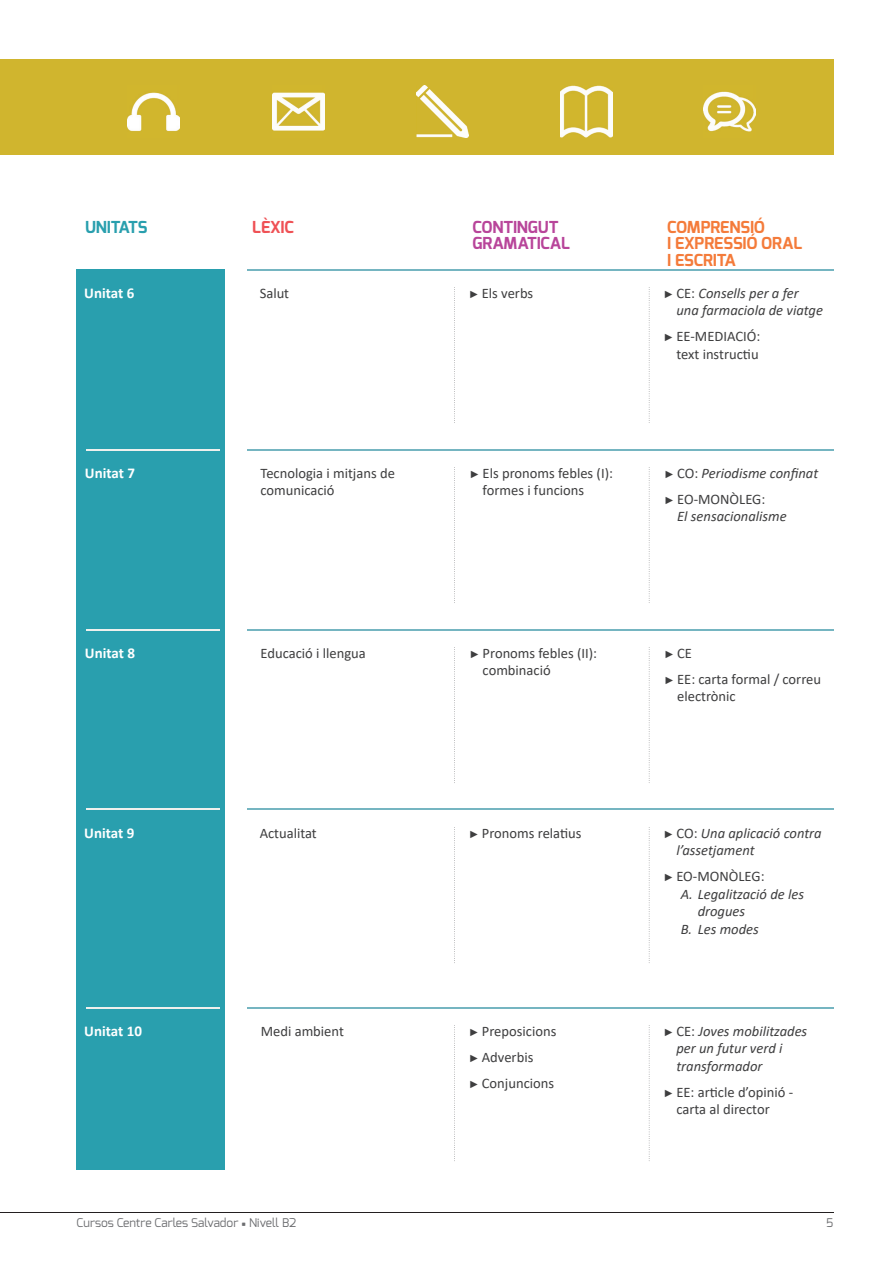
<style>
.page{position:relative;width:893px;height:1263px;background:#fff}
.page>*{position:absolute;margin:0;border:0;box-sizing:border-box;transform-origin:0 0}
.t1{font:700 16.5px/16.5px "Exo";letter-spacing:-.01em;color:#f47b3a}
.t2{font:700 16.5px/16.5px "Exo";letter-spacing:-.01em;color:#b8459a}
.t3{font:700 16.5px "Exo";letter-spacing:-.01em;color:#299fae}
.t4{font:700 16.5px "Exo";letter-spacing:-.01em;color:#ef5155}
.t5{font:700 15px "Calibri";color:#fff}
.t6{font:14.55px/17.4px "Calibri";color:#3e3e3f}
.t7{font:italic 14.55px/17.4px "Calibri";color:#3e3e3f}
.t8{font:12px "Exo";color:#6c6d70}
.s1{font-family:"Klavika Arrows"}
.s2{font-family:"Klavika Arrows";font-style:normal}
.s3{font-style:normal}
.s4{font-weight:900;font-size:15px}
</style>
<div class="page">
<hr style="left:0;top:1212px;width:833px;height:1px;background:#231f20">
<div style="left:0;top:60px;width:833px;height:95px;background:#d0b52e"></div>
<div style="left:77px;top:269px;width:148px;height:900px;background:#299fae"></div>
<hr style="left:247px;top:269px;width:586px;height:1px;background:#75b5c1">
<svg style="left:454px;top:287px;width:1px;height:136px"></svg>
<svg style="left:649px;top:287px;width:1px;height:136px"></svg>
<hr style="left:247px;top:449px;width:586px;height:1px;background:#75b5c1">
<hr style="left:86px;top:449px;width:133px;height:1px;background:#eef0ed">
<svg style="left:454px;top:467px;width:1px;height:136px"></svg>
<svg style="left:649px;top:467px;width:1px;height:136px"></svg>
<hr style="left:247px;top:629px;width:586px;height:1px;background:#75b5c1">
<hr style="left:86px;top:629px;width:133px;height:1px;background:#eef0ed">
<svg style="left:454px;top:647px;width:1px;height:136px"></svg>
<svg style="left:649px;top:647px;width:1px;height:136px"></svg>
<hr style="left:247px;top:808px;width:586px;height:2px;background:#75b5c1">
<hr style="left:86px;top:808px;width:133px;height:2px;background:#eef0ed">
<svg style="left:454px;top:827px;width:1px;height:136px"></svg>
<svg style="left:649px;top:827px;width:1px;height:136px"></svg>
<hr style="left:247px;top:1007px;width:586px;height:1px;background:#75b5c1">
<hr style="left:86px;top:1007px;width:133px;height:1px;background:#eef0ed">
<svg style="left:454px;top:1025px;width:1px;height:136px"></svg>
<svg style="left:649px;top:1025px;width:1px;height:136px"></svg>
<img style="left:272px;top:92px;width:52px;height:39px">
<img style="left:416px;top:85px;width:52px;height:52px">
<img style="left:560px;top:85px;width:52px;height:52px">
<img style="left:704px;top:91px;width:52px;height:41px">
<img style="left:128px;top:92px;width:52px;height:39px">
<p class="t3" style="left:85px;top:216px;width:64px">UNITATS</p>
<p class="t4" style="left:252px;top:216px;width:43px">LÈXIC</p>
<p class="t2" style="left:472px;top:219px;width:99px">CONTINGUT<br>GRAMATICAL</p>
<p class="t1" style="left:667px;top:219px;width:137px">COMPRENSIÓ<br>I EXPRESSIÓ ORAL<br>I ESCRITA</p>
<p class="t5" style="left:84px;top:283px;width:52px">Unitat 6</p>
<p class="t6" style="left:260px;top:284px;width:31px">Salut</p>
<p class="t6" style="left:469px;top:284px;width:66px"><span class="s1">5</span> Els verbs</p>
<p class="t7" style="left:676px;top:284px;width:148px;text-indent:-13px"><span class="s2">5</span> <span class="s3">CE:</span> Consells per a fer una farmaciola de viatge</p>
<p class="t6" style="left:664px;top:327px;width:98px;text-align:right"><span class="s1">5</span> EE-MEDIACIÓ: text instructiu</p>
<p class="t5" style="left:85px;top:463px;width:52px">Unitat 7</p>
<p class="t6" style="left:261px;top:464px;width:136px">Tecnologia i mitjans de comunicació</p>
<p class="t6" style="left:483px;top:464px;width:132px;text-indent:-13px"><span class="s1">5</span> Els pronoms febles (I): formes i funcions</p>
<p class="t7" style="left:664px;top:459px;width:155px;line-height:26px"><span class="s2">5</span> <span class="s3">CO:</span> Periodisme confinat<br><span class="s2">5</span> <span class="s3">EO-MONÒLEG:</span></p>
<p class="t7" style="left:677px;top:507px;width:111px">El sensacionalisme</p>
<p class="t5" style="left:85px;top:643px;width:52px">Unitat 8</p>
<p class="t6" style="left:261px;top:644px;width:107px">Educació i llengua</p>
<p class="t6" style="left:483px;top:644px;width:116px;text-indent:-13px"><span class="s1">5</span> Pronoms febles (II): combinació</p>
<p class="t6" style="left:664px;top:640px;width:158px;line-height:26px"><span class="s1">5</span> CE<br><span class="s1">5</span> EE: carta formal / correu</p>
<p class="t6" style="left:677px;top:687px;width:60px">electrònic</p>
<p class="t5" style="left:84px;top:823px;width:52px">Unitat 9</p>
<p class="t6" style="left:260px;top:824px;width:59px">Actualitat</p>
<p class="t6" style="left:469px;top:824px;width:114px"><span class="s1">5</span> Pronoms relatius</p>
<p class="t7" style="left:676px;top:824px;width:147px;text-indent:-13px"><span class="s2">5</span> <span class="s3">CO:</span> Una aplicació contra l’assetjament</p>
<p class="t6" style="left:664px;top:867px;width:102px"><span class="s1">5</span> EO-MONÒLEG:</p>
<p class="t7" style="left:681px;top:885px;width:125px">A. Legalització de les</p>
<p class="t7" style="left:698px;top:902px;width:49px">drogues</p>
<p class="t7" style="left:681px;top:919px;width:80px">B. Les modes</p>
<p class="t5" style="left:84px;top:1020px;width:59px">Unitat 10</p>
<p class="t6" style="left:261px;top:1022px;width:85px">Medi ambient</p>
<p class="t6" style="left:469px;top:1017px;width:89px;line-height:26px"><span class="s1">5</span> Preposicions<br><span class="s1">5</span> Adverbis<br><span class="s1">5</span> Conjuncions</p>
<p class="t7" style="left:676px;top:1021px;width:132px;text-indent:-13px"><span class="s2">5</span> <span class="s3">CE:</span> Joves mobilitzades per un futur verd i transformador</p>
<p class="t6" style="left:676px;top:1083px;width:118px;text-indent:-13px"><span class="s1">5</span> EE: article d’opinió - carta al director</p>
<p class="t8" style="left:77px;top:1215px;width:221px">Cursos Centre Carles Salvador <span class="s4">•</span> Nivell B2</p>
<p class="t8" style="left:826px;top:1215px;width:9px">5</p>
</div>
